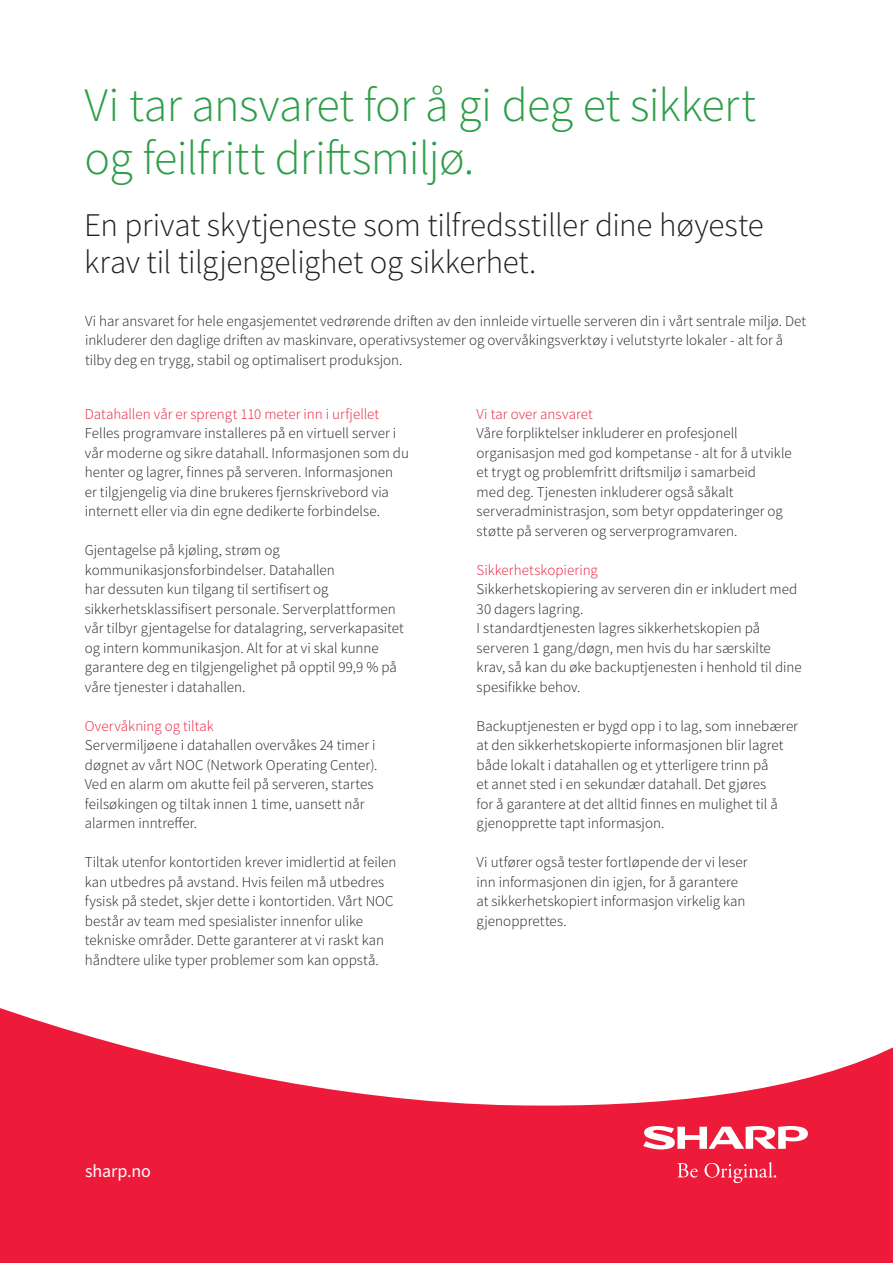
<style>
.page{position:relative;width:893px;height:1263px;background:#fff}
.page>*{position:absolute;margin:0;border:0;box-sizing:border-box;transform-origin:0 0}
.t1{font:300 48px/52.5px "Source Sans Pro";letter-spacing:-.015em;color:#2d9e47}
.t2{font:300 33px/37.5px "Source Sans Pro";letter-spacing:-.005em;color:#231f20}
.t3{font:18px "Source Sans Pro";letter-spacing:-.005em;color:#fff}
.t4{font:300 15px/19.5px "Source Sans Pro";color:#231f20}
.t5{font:300 15px "Source Sans Pro";color:#ed1a3a}
</style>
<div class="page">
<svg style="left:0;top:1008px;width:893px;height:255px;fill:#ed1a3a"></svg>
<svg style="left:677px;top:1163px;width:21px;height:14px"></svg>
<svg style="left:704px;top:1162px;width:72px;height:21px;background:#f0425c"></svg>
<svg style="left:643px;top:1126px;width:166px;height:23px"></svg>
<p class="t1" style="left:85px;top:79px;width:673px">Vi tar ansvaret for å gi deg et sikkert og feilfritt driftsmiljø.</p>
<p class="t2" style="left:84px;top:206px;width:681px">En privat skytjeneste som tilfredsstiller dine høyeste krav til tilgjengelighet og sikkerhet.</p>
<p class="t4" style="left:85px;top:311px;width:723px">Vi har ansvaret for hele engasjementet vedrørende driften av den innleide virtuelle serveren din i vårt sentrale miljø. Det inkluderer den daglige driften av maskinvare, operativsystemer og overvåkingsverktøy i velutstyrte lokaler - alt for å tilby deg en trygg, stabil og optimalisert produksjon.</p>
<p class="t5" style="left:85px;top:404px;width:296px">Datahallen vår er sprengt 110 meter inn i urfjellet</p>
<p class="t4" style="left:85px;top:423px;width:326px">Felles programvare installeres på en virtuell server i vår moderne og sikre datahall. Informasjonen som du henter og lagrer, finnes på serveren. Informasjonen er tilgjengelig via dine brukeres fjernskrivebord via internett eller via din egne dedikerte forbindelse.</p>
<p class="t4" style="left:85px;top:540px;width:321px">Gjentagelse på kjøling, strøm og kommunikasjonsforbindelser. Datahallen<br>har dessuten kun tilgang til sertifisert og sikkerhetsklassifisert personale. Serverplattformen vår tilbyr gjentagelse for datalagring, serverkapasitet og intern kommunikasjon. Alt for at vi skal kunne garantere deg en tilgjengelighet på opptil 99,9 % på våre tjenester i datahallen.</p>
<p class="t5" style="left:85px;top:716px;width:131px">Overvåkning og tiltak</p>
<p class="t4" style="left:85px;top:735px;width:294px">Servermiljøene i datahallen overvåkes 24 timer i døgnet av vårt NOC (Network Operating Center).<br>Ved en alarm om akutte feil på serveren, startes feilsøkingen og tiltak innen 1 time, uansett når alarmen inntreffer.</p>
<p class="t4" style="left:85px;top:852px;width:313px">Tiltak utenfor kontortiden krever imidlertid at feilen kan utbedres på avstand. Hvis feilen må utbedres fysisk på stedet, skjer dette i kontortiden. Vårt NOC består av team med spesialister innenfor ulike tekniske områder. Dette garanterer at vi raskt kan håndtere ulike typer problemer som kan oppstå.</p>
<p class="t5" style="left:477px;top:404px;width:118px">Vi tar over ansvaret</p>
<p class="t4" style="left:477px;top:423px;width:317px">Våre forpliktelser inkluderer en profesjonell organisasjon med god kompetanse - alt for å utvikle et trygt og problemfritt driftsmiljø i samarbeid<br>med deg. Tjenesten inkluderer også såkalt serveradministrasjon, som betyr oppdateringer og støtte på serveren og serverprogramvaren.</p>
<p class="t5" style="left:477px;top:560px;width:123px">Sikkerhetskopiering</p>
<p class="t4" style="left:477px;top:579px;width:322px">Sikkerhetskopiering av serveren din er inkludert med<br>30 dagers lagring.</p>
<p class="t4" style="left:477px;top:618px;width:327px">I standardtjenesten lagres sikkerhetskopien på serveren 1 gang/døgn, men hvis du har særskilte krav, så kan du øke backuptjenesten i henhold til dine spesifikke behov.</p>
<p class="t4" style="left:477px;top:716px;width:323px">Backuptjenesten er bygd opp i to lag, som innebærer at den sikkerhetskopierte informasjonen blir lagret både lokalt i datahallen og et ytterligere trinn på<br>et annet sted i en sekundær datahall. Det gjøres<br>for å garantere at det alltid finnes en mulighet til å gjenopprette tapt informasjon.</p>
<p class="t4" style="left:477px;top:852px;width:272px">Vi utfører også tester fortløpende der vi leser inn informasjonen din igjen, for å garantere at sikkerhetskopiert informasjon virkelig kan gjenopprettes.</p>
<p class="t3" style="left:85px;top:1159px;width:67px">sharp.no</p>
</div>
